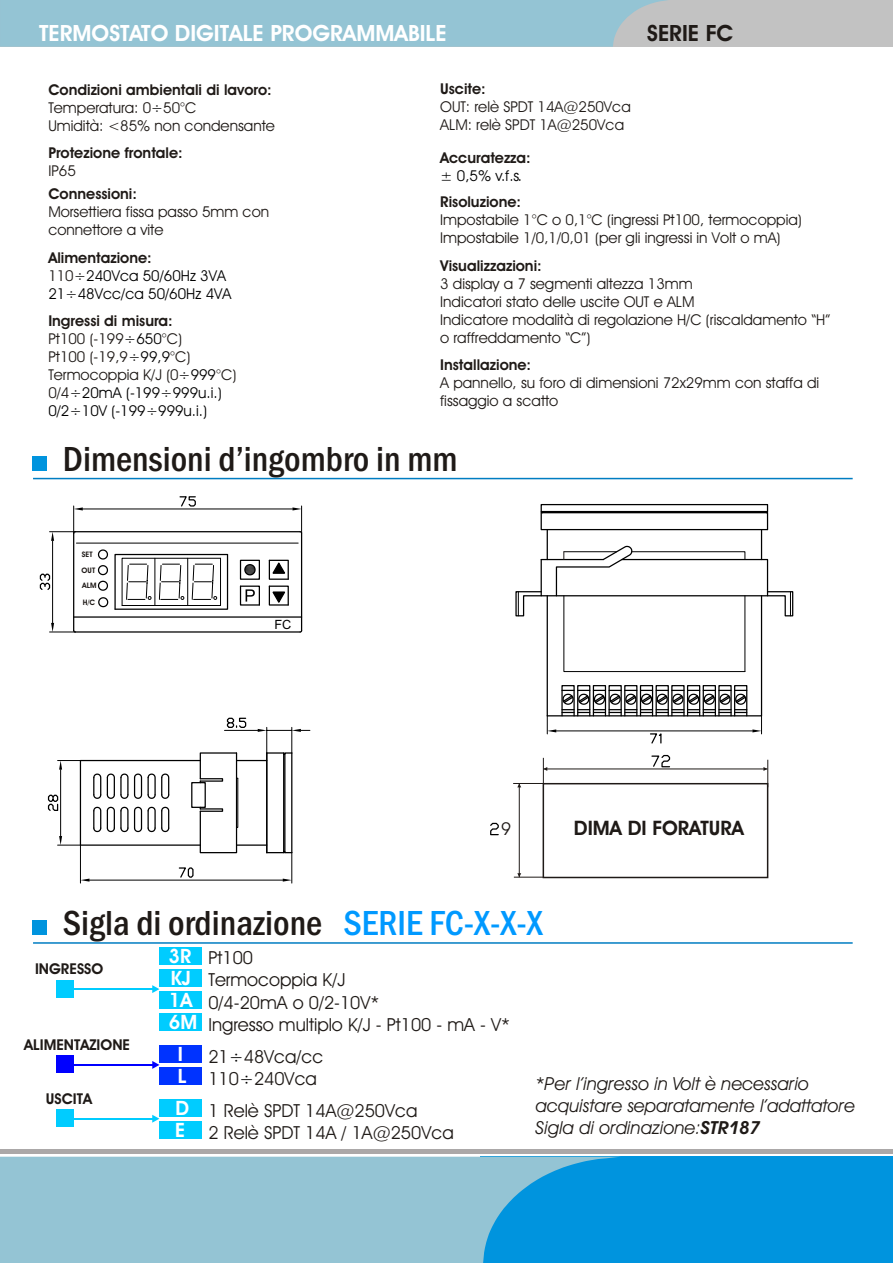
<style>
.page{position:relative;width:894px;height:1263px;background:#fff}
.page>*{position:absolute;margin:0;border:0;box-sizing:border-box;transform-origin:0 0}
.t1{font:36px "Franklin Gothic Medium Cond";color:#1f1a17}
.t2{font:700 22.5px "Avant Garde Bk BT";color:#fff}
.t3{font:700 22.5px "Avant Garde Bk BT";color:#1f1a17}
.t4{font:700 20.1px "Avant Garde Bk BT";color:#1f1a17}
.t5{font:700 19.8px/32.4px "Avant Garde Bk BT";color:#fff;text-align:center}
.t6{font:18px/22.4px "Avant Garde Bk BT";color:#1f1a17}
.t7{font:italic 18px/21.6px "Avant Garde Bk BT";color:#1f1a17}
.t8{font:17.7px "Avant Garde Bk BT";color:#1f1a17}
.t9{font:15px/18px "Avant Garde Bk BT";color:#1f1a17}
.t10{font:15px/18px "Avant Garde Bk BT";color:#000}
.t11{font:700 15px "Avant Garde Bk BT";color:#1f1a17}
.t12{font:12.75px "Arial";color:#000}
.t13{font:700 7.65px/16.2px "Avant Garde Bk BT";color:#1f1a17}
.s1{font-weight:700;color:#1f1a17}
.s2{color:#1f1a17}
.s3{color:#09f}
.s4{color:#000}
.s5{font-weight:700}
</style>
<div class="page">
<div style="left:481px;top:1157px;width:412px;height:106px;background:#0094de"></div>
<div style="left:0;top:0;width:893px;height:47px;background:#c2c2c2"></div>
<svg style="left:0;top:1157px;width:617px;height:106px;fill:#94c4d4"></svg>
<div style="left:0;top:1149px;width:893px;height:5px;background:#aba8a8"></div>
<svg style="left:0;top:0;width:668px;height:47px;background:#97c3d2"></svg>
<div style="left:32px;top:456px;width:15px;height:15px;background:#0094de"></div>
<hr style="left:33px;top:478px;width:820px;height:1px;background:#007dc2">
<div style="left:32px;top:920px;width:15px;height:15px;background:#0094de"></div>
<hr style="left:33px;top:942px;width:820px;height:2px;background:#007dc2">
<hr style="left:80px;top:761px;width:1px;height:84px;background:#000">
<hr style="left:292px;top:853px;width:1px;height:30px;background:#000">
<hr style="left:80px;top:845px;width:1px;height:38px;background:#000">
<hr style="left:90px;top:880px;width:193px;height:1px;background:#000">
<svg style="left:283px;top:879px;width:9px;height:3px"></svg>
<svg style="left:80px;top:879px;width:10px;height:3px"></svg>
<svg style="left:178px;top:867px;width:16px;height:11px"></svg>
<svg style="left:93px;top:773px;width:77px;height:26px"></svg>
<svg style="left:93px;top:806px;width:77px;height:27px"></svg>
<svg style="left:199px;top:752px;width:39px;height:102px"></svg>
<div style="left:191px;top:782px;width:15px;height:26px;border:1px solid #000"></div>
<div style="left:200px;top:778px;width:23px;height:4px;border:1px solid #000"></div>
<div style="left:200px;top:808px;width:23px;height:4px;border:1px solid #000"></div>
<hr style="left:60px;top:770px;width:1px;height:66px;background:#000">
<svg style="left:58px;top:836px;width:22px;height:10px"></svg>
<svg style="left:58px;top:760px;width:22px;height:10px"></svg>
<svg style="left:47px;top:794px;width:12px;height:17px"></svg>
<hr style="left:237px;top:760px;width:30px;height:1px;background:#000">
<hr style="left:80px;top:760px;width:120px;height:1px;background:#000">
<hr style="left:237px;top:844px;width:30px;height:2px;background:#000">
<hr style="left:80px;top:844px;width:120px;height:2px;background:#000">
<hr style="left:224px;top:730px;width:34px;height:1px;background:#000">
<svg style="left:258px;top:727px;width:52px;height:127px"></svg>
<svg style="left:226px;top:717px;width:21px;height:11px"></svg>
<hr style="left:73px;top:533px;width:1px;height:98px;background:#000">
<hr style="left:75px;top:531px;width:225px;height:1px;background:#000">
<hr style="left:75px;top:631px;width:225px;height:2px;background:#000">
<svg style="left:244px;top:564px;width:12px;height:12px"></svg>
<hr style="left:74px;top:616px;width:228px;height:2px;background:#000">
<hr style="left:76px;top:543px;width:222px;height:1px;background:#000">
<hr style="left:83px;top:509px;width:210px;height:1px;background:#000">
<svg style="left:179px;top:496px;width:17px;height:11px"></svg>
<hr style="left:52px;top:541px;width:1px;height:82px;background:#000">
<svg style="left:50px;top:506px;width:33px;height:35px"></svg>
<svg style="left:50px;top:623px;width:27px;height:10px"></svg>
<svg style="left:39px;top:573px;width:12px;height:17px"></svg>
<div style="left:240px;top:560px;width:20px;height:20px;border:1px solid #000"></div>
<svg style="left:239px;top:585px;width:21px;height:21px"></svg>
<svg style="left:268px;top:506px;width:35px;height:127px"></svg>
<svg style="left:97px;top:549px;width:132px;height:61px"></svg>
<div style="left:541px;top:504px;width:227px;height:8px;border:1px solid #000"></div>
<hr style="left:761px;top:530px;width:1px;height:30px;background:#000">
<hr style="left:547px;top:530px;width:1px;height:30px;background:#000">
<svg style="left:540px;top:511px;width:229px;height:20px"></svg>
<svg style="left:515px;top:545px;width:279px;height:199px"></svg>
<div style="left:543px;top:783px;width:225px;height:95px;border:2px solid #1f1a17"></div>
<hr style="left:543px;top:769px;width:224px;height:1px;background:#1f1a17">
<svg style="left:543px;top:758px;width:4px;height:26px"></svg>
<svg style="left:763px;top:760px;width:6px;height:27px"></svg>
<hr style="left:513px;top:783px;width:30px;height:1px;background:#1f1a17">
<hr style="left:514px;top:877px;width:30px;height:1px;background:#1f1a17">
<hr style="left:519px;top:783px;width:1px;height:94px;background:#1f1a17">
<svg style="left:517px;top:873px;width:4px;height:4px"></svg>
<svg style="left:651px;top:754px;width:20px;height:14px"></svg>
<svg style="left:490px;top:822px;width:9px;height:14px"></svg>
<div style="left:57px;top:980px;width:17px;height:18px;background:#0cf"></div>
<div style="left:57px;top:1056px;width:17px;height:17px;background:#00f"></div>
<div style="left:57px;top:1110px;width:17px;height:17px;background:#0cf"></div>
<div style="left:159px;top:947px;width:43px;height:18px;background:#0cf"></div>
<div style="left:159px;top:969px;width:43px;height:18px;background:#0cf"></div>
<div style="left:159px;top:991px;width:43px;height:18px;background:#0cf"></div>
<div style="left:159px;top:1014px;width:43px;height:17px;background:#0cf"></div>
<div style="left:159px;top:1045px;width:43px;height:18px;background:#03f"></div>
<div style="left:159px;top:1068px;width:43px;height:17px;background:#03f"></div>
<div style="left:159px;top:1099px;width:43px;height:18px;background:#0cf"></div>
<div style="left:159px;top:1122px;width:43px;height:17px;background:#0cf"></div>
<hr style="left:74px;top:988px;width:79px;height:2px;background:#0cf">
<svg style="left:152px;top:985px;width:7px;height:8px"></svg>
<hr style="left:74px;top:1064px;width:79px;height:2px;background:#00f">
<svg style="left:152px;top:1061px;width:7px;height:8px"></svg>
<hr style="left:74px;top:1118px;width:79px;height:1px;background:#0cf">
<svg style="left:152px;top:1115px;width:7px;height:8px"></svg>
<h2 class="t2" style="left:39px;top:24px;width:409px">TERMOSTATO DIGITALE PROGRAMMABILE</h2>
<h2 class="t3" style="left:647px;top:24px;width:88px">SERIE FC</h2>
<p class="t11" style="left:440px;top:82px;width:47px">Uscite:</p>
<p class="t9" style="left:440px;top:99px;width:192px">OUT: relè SPDT 14A@250Vca<br>ALM: relè SPDT 1A@250Vca</p>
<p class="t11" style="left:440px;top:151px;width:92px">Accuratezza:</p>
<p class="t10" style="left:440px;top:168px;width:83px">± 0,5% v.f.s.</p>
<p class="t11" style="left:440px;top:196px;width:82px">Risoluzione:</p>
<p class="t9" style="left:440px;top:212px;width:363px">Impostabile 1°C o 0,1°C (ingressi Pt100, termocoppia)<br>Impostabile 1/0,1/0,01 (per gli ingressi in Volt o mA)</p>
<p class="t11" style="left:440px;top:260px;width:103px">Visualizzazioni:</p>
<p class="t9" style="left:440px;top:276px;width:392px">3 display a 7 segmenti altezza 13mm<br>Indicatori stato delle uscite OUT e ALM<br>Indicatore modalità di regolazione H/C (riscaldamento “H” o raffreddamento “C”)</p>
<p class="t11" style="left:440px;top:359px;width:93px">Installazione:</p>
<p class="t9" style="left:440px;top:375px;width:381px">A pannello, su foro di dimensioni 72x29mm con staffa di fissaggio a scatto</p>
<h1 class="t1" style="left:63px;top:445px;width:396px">Dimensioni d’ingombro in mm</h1>
<p class="t11" style="left:48px;top:83px;width:225px">Condizioni ambientali di lavoro:</p>
<p class="t9" style="left:48px;top:100px;width:228px">Temperatura: 0 50°C<br>Umidità: &lt;85% non condensante</p>
<p class="t10" style="left:151px;top:100px;width:14px">÷</p>
<p class="t11" style="left:48px;top:147px;width:136px">Protezione frontale:</p>
<p class="t9" style="left:48px;top:164px;width:29px">IP65</p>
<p class="t11" style="left:48px;top:188px;width:90px">Connessioni:</p>
<p class="t9" style="left:48px;top:204px;width:222px">Morsettiera fissa passo 5mm con connettore a vite</p>
<p class="t10" style="left:48px;top:250px;width:185px"><span class="s1">Alimentazione:<br></span><span class="s2">110</span>÷240Vca 50/60Hz 3VA<br>21÷48Vcc/ca 50/60Hz 4VA</p>
<p class="t10" style="left:48px;top:313px;width:189px"><span class="s1">Ingressi di misura:<br></span><span class="s2">Pt100 (-199</span>÷650<span class="s2">°C)<br>Pt100 (-19,9</span>÷99,9<span class="s2">°C)<br>Termocoppia K/J (0</span>÷999<span class="s2">°C)<br>0/4</span>÷20mA (-199÷999u.i.)<br>0/2÷10V (-199÷999u.i.)</p>
<p class="t13" style="left:82px;top:547px;width:12px">SET</p>
<p class="t13" style="left:82px;top:578px;width:16px">ALM<br>H/C</p>
<p class="t13" style="left:82px;top:563px;width:15px">OUT</p>
<p class="t12" style="left:274px;top:620px;width:18px">FC</p>
<p class="t8" style="left:501px;top:822px;width:12px">9</p>
<h3 class="t4" style="left:574px;top:820px;width:171px">DIMA DI FORATURA</h3>
<h1 class="t1" style="left:63px;top:910px;width:482px">Sigla di ordinazione <span class="s3">SERIE FC-X-X-X</span></h1>
<p class="t11" style="left:35px;top:963px;width:70px">INGRESSO</p>
<p class="t11" style="left:24px;top:1038px;width:107px">ALIMENTAZIONE</p>
<p class="t11" style="left:46px;top:1092px;width:48px">USCITA</p>
<h3 class="t5" style="left:169px;top:941px;width:24px">3R</h3>
<h3 class="t5" style="left:171px;top:964px;width:22px">KJ</h3>
<h3 class="t5" style="left:169px;top:986px;width:25px">1A</h3>
<h3 class="t5" style="left:169px;top:1008px;width:30px">6M<br>I</h3>
<h3 class="t5" style="left:175px;top:1062px;width:15px;text-align:left">L<br>D</h3>
<h3 class="t5" style="left:175px;top:1116px;width:11px">E</h3>
<p class="t6" style="left:208px;top:948px;width:46px">Pt100</p>
<p class="t6" style="left:208px;top:993px;width:303px">0/4-20mA o 0/2-10V*<br>Ingresso multiplo K/J - Pt100 - mA - V*</p>
<p class="t6" style="left:208px;top:1047px;width:117px">21<span class="s4">÷</span>48Vca/cc<br>110<span class="s4">÷</span>240Vca</p>
<p class="t6" style="left:208px;top:1101px;width:247px">1 Relè SPDT 14A@250Vca<br>2 Relè SPDT 14A / 1A@250Vca</p>
<p class="t6" style="left:208px;top:971px;width:139px">Termocoppia K/J</p>
<p class="t7" style="left:535px;top:1075px;width:321px">*Per l’ingresso in Volt è necessario acquistare separatamente l’adattatore<br>Sigla di ordinazione:<span class="s5">STR187</span></p>
</div>
